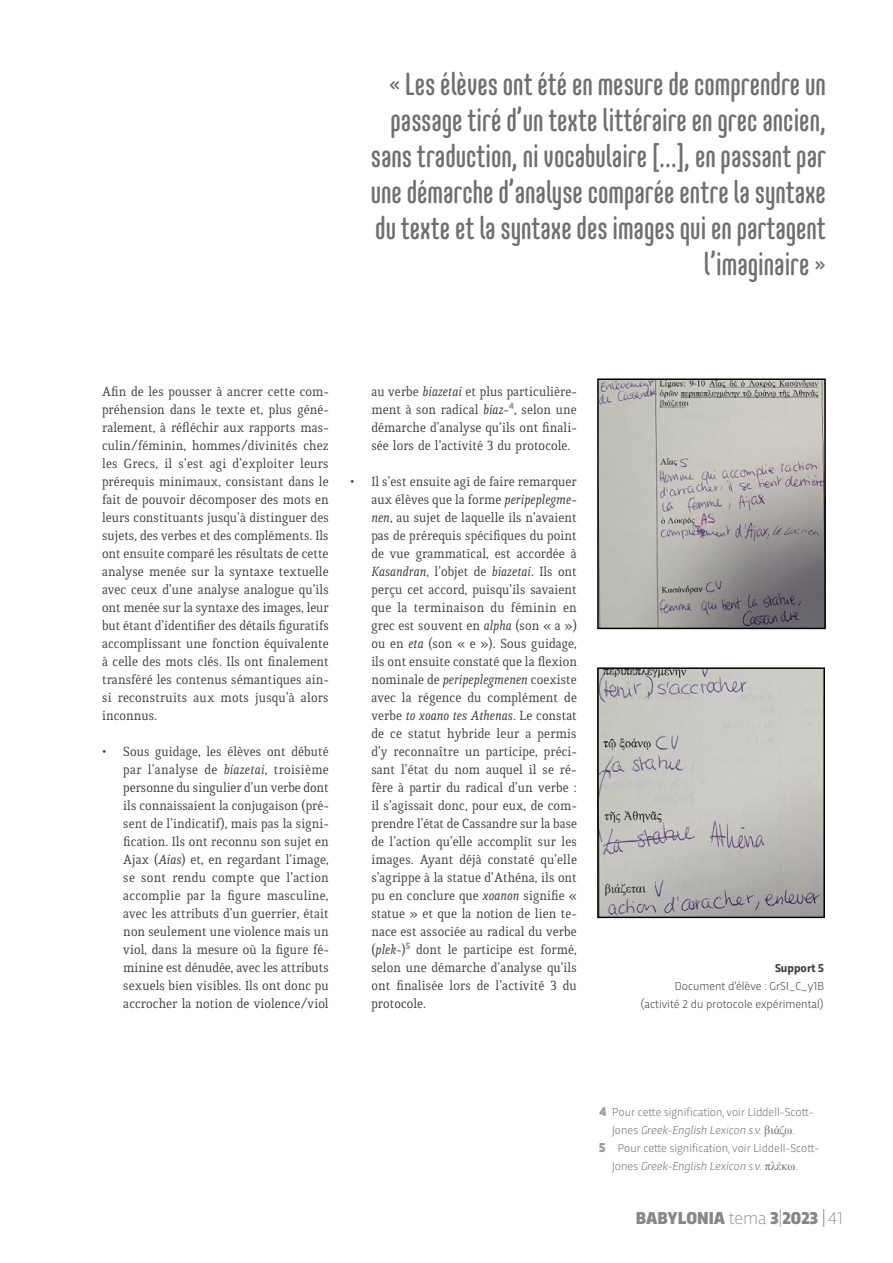
<style>
.page{position:relative;width:893px;height:1263px;background:#fff}
.page>*{position:absolute;margin:0;border:0;box-sizing:border-box;transform-origin:0 0}
.t1{font:500 31.5px/36px "Core Mellow 59 Cp";color:#706f6f;text-align:right}
.t2{font:900 18px "Trasandina";color:#878787}
.t3{font:14.25px/18px "Quiroga Serif Pro";color:#3c3c3b;text-align:justify}
.t4{font:300 12px "Trasandina";color:#706f6f}
.t5{font:italic 300 12px "Trasandina";color:#706f6f}
.t6{font:300 12px/18px "Trasandina";color:#3c3c3b;text-align:right}
.t7{font:700 12px "Trasandina";color:#3c3c3b}
.s1{font-style:italic}
.s2{font-weight:900;font-size:13.5px;color:#9d9d9c}
.s3{font-style:normal}
.s4{font-family:"Times New Roman";font-weight:400;font-style:normal}
.s5{font-weight:200}
.s6{font-weight:300}
</style>
<div class="page">
<img style="left:600px;top:381px;width:223px;height:245px">
<div style="left:597px;top:378px;width:229px;height:251px;border:2px solid #000"></div>
<img style="left:600px;top:670px;width:222px;height:245px">
<div style="left:597px;top:667px;width:228px;height:251px;border:2px solid #000"></div>
<p class="t1" style="left:371px;top:65px;width:457px">« Les élèves ont été en mesure de comprendre un passage tiré d’un texte littéraire en grec ancien, sans traduction, ni vocabulaire […], en passant par une démarche d’analyse comparée entre la syntaxe du texte et la syntaxe des images qui en partagent l’imaginaire »</p>
<p class="t3" style="left:102px;top:383px;width:228px">Afin de les pousser à ancrer cette com&shy;préhension dans le texte et, plus géné&shy;ralement, à réfléchir aux rapports mas&shy;culin/féminin, hommes/divinités chez les Grecs, il s’est agi d’exploiter leurs prérequis minimaux, consistant dans le fait de pouvoir décomposer des mots en leurs constituants jusqu’à distinguer des sujets, des verbes et des compléments. Ils ont ensuite comparé les résultats de cette analyse menée sur la syntaxe textuelle avec ceux d’une analyse analogue qu’ils ont menée sur la syntaxe des images, leur but étant d’identifier des détails figuratifs accomplissant une fonction équivalente à celle des mots clés. Ils ont finalement transféré les contenus sémantiques ain&shy;si reconstruits aux mots jusqu’à alors inconnus.</p>
<p class="t3" style="left:123px;top:743px;width:207px;text-indent:-21px">• Sous guidage, les élèves ont débuté par l’analyse de <span class="s1">biazetai</span>, troisième personne du singulier d’un verbe dont ils connaissaient la conjugaison (pré&shy;sent de l’indicatif), mais pas la signi&shy;fication. Ils ont reconnu son sujet en Ajax (<span class="s1">Aias</span>) et, en regardant l’image, se sont rendu compte que l’action accomplie par la figure masculine, avec les attributs d’un guerrier, était non seulement une violence mais un viol, dans la mesure où la figure fé&shy;minine est dénudée, avec les attributs sexuels bien visibles. Ils ont donc pu accrocher la notion de violence/viol</p>
<p class="t3" style="left:371px;top:382px;width:207px">au verbe <span class="s1">biazetai</span> et plus particulière&shy;ment à son radical <span class="s1">biaz</span>-<sup>4</sup>, selon une démarche d’analyse qu’ils ont finali&shy;sée lors de l’activité 3 du protocole.</p>
<p class="t3" style="left:371px;top:473px;width:207px;text-indent:-21px">• Il s’est ensuite agi de faire remarquer aux élèves que la forme <span class="s1">peripeplegme&shy;nen</span>, au sujet de laquelle ils n’avaient pas de prérequis spécifiques du point de vue grammatical, est accordée à <span class="s1">Kasandran</span>, l’objet de <span class="s1">biazetai</span>. Ils ont perçu cet accord, puisqu’ils savaient que la terminaison du féminin en grec est souvent en <span class="s1">alpha</span> (son « a ») ou en <span class="s1">eta</span> (son « e »). Sous guidage, ils ont ensuite constaté que la flexion nominale de <span class="s1">peripeplegmenen</span> coexiste avec la régence du complément de verbe <span class="s1">to xoano tes Athenas</span>. Le constat de ce statut hybride leur a permis d’y reconnaître un participe, préci&shy;sant l’état du nom auquel il se ré&shy;fère à partir du radical d’un verbe : il s’agissait donc, pour eux, de com&shy;prendre l’état de Cassandre sur la base de l’action qu’elle accomplit sur les images. Ayant déjà constaté qu’elle s’agrippe à la statue d’Athéna, ils ont pu en conclure que <span class="s1">xoanon</span> signifie « statue » et que la notion de lien te&shy;nace est associée au radical du verbe (<span class="s1">plek</span>-)<sup>5</sup> dont le participe est formé, selon une démarche d’analyse qu’ils ont finalisée lors de l’activité 3 du protocole.</p>
<p class="t7" style="left:775px;top:959px;width:50px">Support 5</p>
<p class="t6" style="left:641px;top:976px;width:185px">Document d’élève : GrSI_C_y1B (activité 2 du protocole expérimental)</p>
<p class="t4" style="left:599px;top:1103px;width:216px"><span class="s2">4</span> Pour cette signification, voir Liddell-Scott-</p>
<p class="t5" style="left:612px;top:1121px;width:184px"><span class="s3">Jones</span> Greek-English Lexicon s.v. <span class="s4">βιάζω</span><span class="s3">.</span></p>
<p class="t4" style="left:599px;top:1139px;width:222px"><span class="s2">5</span> Pour cette signification, voir Liddell-Scott-</p>
<p class="t5" style="left:612px;top:1157px;width:187px"><span class="s3">Jones</span> Greek-English Lexicon s.v<span class="s3">.</span> <span class="s4">πλέκω</span><span class="s3">.</span></p>
<p class="t2" style="left:636px;top:1205px;width:209px">BABYLONIA <span class="s5">tema</span> 3<span class="s5">|</span>2023 <span class="s6">|</span> <span class="s5">41</span></p>
</div>
